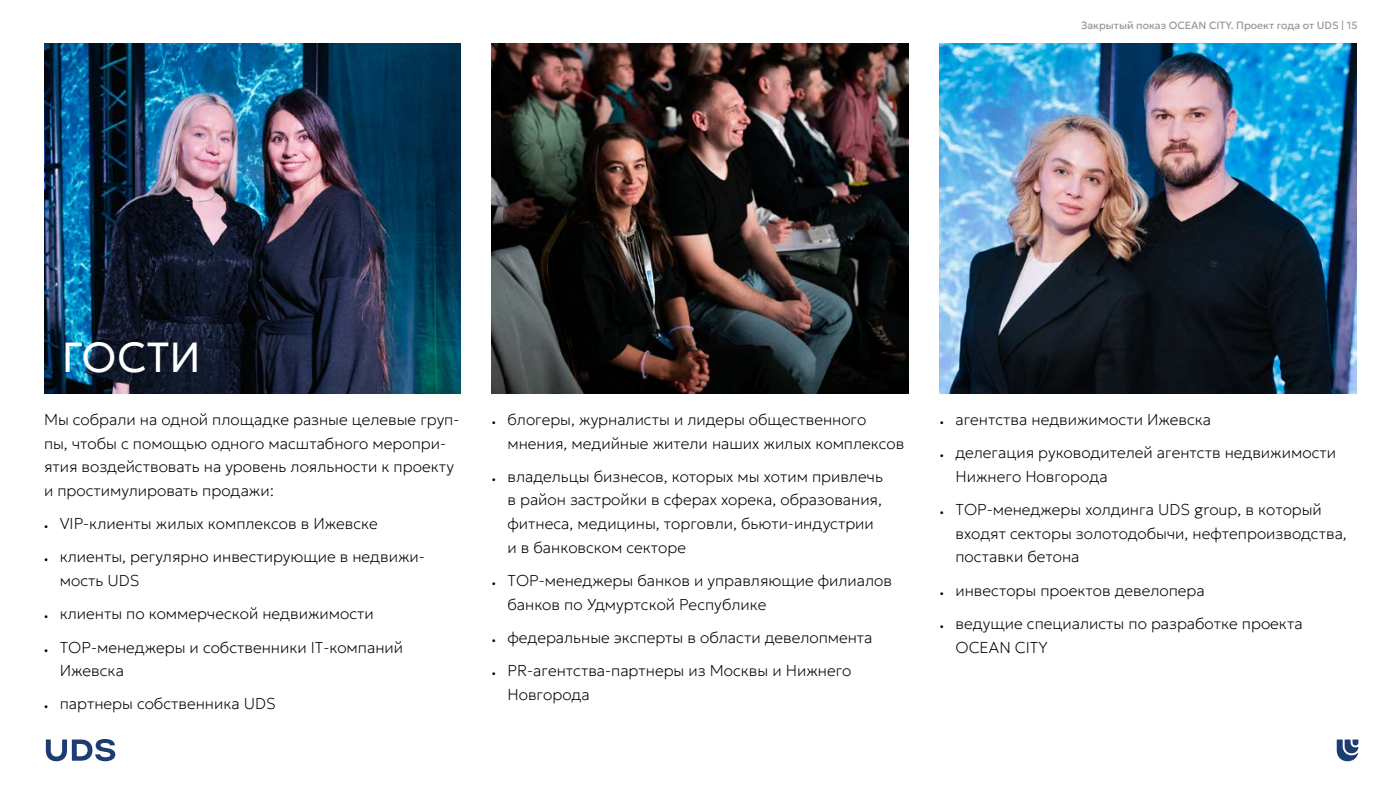
<style>
.page{position:relative;width:1400px;height:788px;background:#fff}
.page>*{position:absolute;margin:0;border:0;box-sizing:border-box;transform-origin:0 0}
.t1{font:300 42px "Geologica";color:#fff}
.t2{font:100 15.75px/23.6px "Geologica";color:#000}
.t3{font:10.5px "Geologica";color:#999}
.s1{font-family:"Minion Pro";font-weight:400;font-size:10.5px}
</style>
<div class="page">
<img style="left:44px;top:44px;width:416px;height:350px">
<img style="left:492px;top:44px;width:416px;height:350px">
<img style="left:940px;top:44px;width:416px;height:350px">
<svg style="left:45px;top:739px;width:70px;height:22px"></svg>
<svg style="left:1337px;top:739px;width:22px;height:22px"></svg>
<p class="t3" style="left:1081px;top:16px;width:278px">Закрытый показ OCEAN CITY. Проект года от UDS | 15</p>
<h1 class="t1" style="left:62px;top:321px;width:141px">ГОСТИ</h1>
<p class="t2" style="left:44px;top:406px;width:417px">Мы собрали на одной площадке разные целевые груп&shy;пы, чтобы с помощью одного масштабного меропри&shy;ятия воздействовать на уровень лояльности к проекту и простимулировать продажи:</p>
<p class="t2" style="left:44px;top:510px;width:335px"><span class="s1">•</span> VIP-клиенты жилых комплексов в Ижевске</p>
<p class="t2" style="left:60px;top:543px;width:367px;text-indent:-16px"><span class="s1">•</span> клиенты, регулярно инвестирующие в недвижи&shy;мость UDS</p>
<p class="t2" style="left:44px;top:600px;width:331px"><span class="s1">•</span> клиенты по коммерческой недвижимости</p>
<p class="t2" style="left:60px;top:633px;width:345px;text-indent:-16px"><span class="s1">•</span> TOP-менеджеры и собственники IT-компаний<br>Ижевска</p>
<p class="t2" style="left:44px;top:690px;width:233px"><span class="s1">•</span> партнеры собственника UDS</p>
<p class="t2" style="left:508px;top:406px;width:398px;text-indent:-16px"><span class="s1">•</span> блогеры, журналисты и лидеры общественного мнения, медийные жители наших жилых комплексов</p>
<p class="t2" style="left:508px;top:463px;width:377px;text-indent:-16px"><span class="s1">•</span> владельцы бизнесов, которых мы хотим привлечь в район застройки в сферах хорека, образования, фитнеса, медицины, торговли, бьюти-индустрии и в банковском секторе</p>
<p class="t2" style="left:508px;top:567px;width:386px;text-indent:-16px"><span class="s1">•</span> TOP-менеджеры банков и управляющие филиалов банков по Удмуртской Республике</p>
<p class="t2" style="left:492px;top:624px;width:382px"><span class="s1">•</span> федеральные эксперты в области девелопмента</p>
<p class="t2" style="left:508px;top:657px;width:346px;text-indent:-16px"><span class="s1">•</span> PR-агентства-партнеры из Москвы и Нижнего<br>Новгорода</p>
<p class="t2" style="left:940px;top:406px;width:273px"><span class="s1">•</span> агентства недвижимости Ижевска</p>
<p class="t2" style="left:956px;top:439px;width:382px;text-indent:-16px"><span class="s1">•</span> делегация руководителей агентств недвижимости<br>Нижнего Новгорода</p>
<p class="t2" style="left:956px;top:496px;width:393px;text-indent:-16px"><span class="s1">•</span> TOP-менеджеры холдинга UDS group, в который входят секторы золотодобычи, нефтепроизводства, поставки бетона</p>
<p class="t2" style="left:940px;top:576px;width:266px"><span class="s1">•</span> инвесторы проектов девелопера</p>
<p class="t2" style="left:956px;top:610px;width:349px;text-indent:-16px"><span class="s1">•</span> ведущие специалисты по разработке проекта<br>OCEAN CITY</p>
</div>
